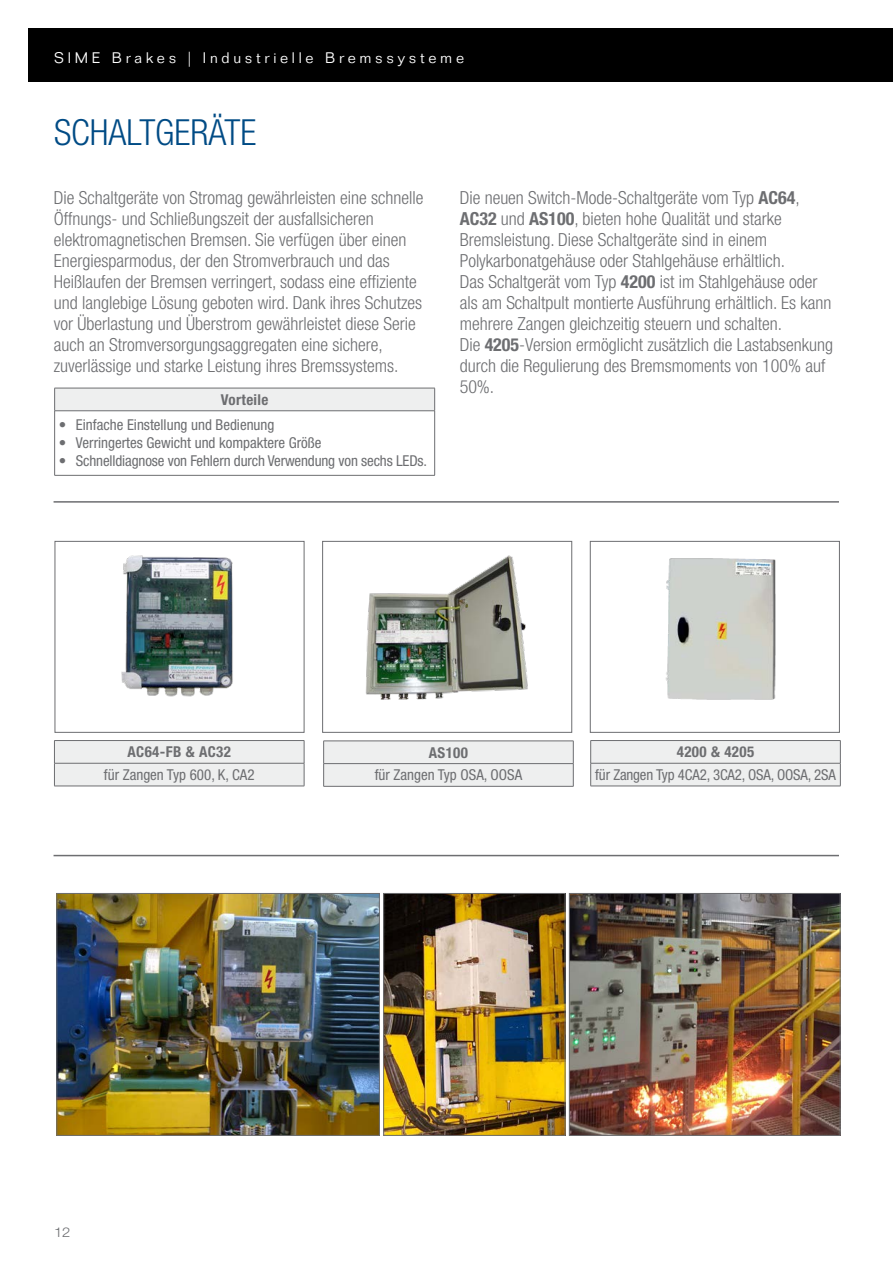
<style>
.page{position:relative;width:893px;height:1263px;background:#fff}
.page>*{position:absolute;margin:0;border:0;box-sizing:border-box;transform-origin:0 0}
.t1{font:300 condensed 36px "Helvetica Neue LT Std";color:#004b85}
.t2{font:300 condensed 18px/21px "Helvetica Neue LT Std";color:#6d6e71}
.t3{font:condensed 15px "Helvetica Neue LT Std";color:#6d6e71}
.t4{font:300 15px "Folio Std";letter-spacing:.25em;color:#fff}
.t5{font:700 condensed 15px "Helvetica Neue LT Std";letter-spacing:.025em;color:#6d6e71}
.t6{font:300 13.5px "Helvetica Neue LT Std";color:#6d6e71;scale:1.1 1}
.s1{font-weight:700}
</style>
<div class="page">
<div style="left:29px;top:28px;width:864px;height:54px;background:#000"></div>
<div style="left:55px;top:388px;width:380px;height:23px;background:#eeefef"></div>
<hr style="left:54px;top:388px;width:381px;height:1px;background:#6d6e71">
<svg style="left:54px;top:388px;width:1px;height:22px"></svg>
<svg style="left:434px;top:388px;width:1px;height:22px"></svg>
<hr style="left:54px;top:410px;width:381px;height:1px;background:#6d6e71">
<hr style="left:54px;top:411px;width:1px;height:64px;background:#6d6e71">
<hr style="left:434px;top:411px;width:1px;height:64px;background:#6d6e71">
<hr style="left:54px;top:475px;width:381px;height:1px;background:#6d6e71">
<svg style="left:54px;top:740px;width:251px;height:46px"></svg>
<hr style="left:54px;top:786px;width:250px;height:1px;background:#6d6e71">
<svg style="left:323px;top:741px;width:251px;height:45px"></svg>
<hr style="left:323px;top:786px;width:250px;height:1px;background:#6d6e71">
<svg style="left:590px;top:740px;width:251px;height:46px"></svg>
<hr style="left:590px;top:786px;width:250px;height:1px;background:#6d6e71">
<div style="left:322px;top:541px;width:250px;height:191px;border:1px solid #6d6e71"></div>
<div style="left:590px;top:541px;width:250px;height:191px;border:1px solid #6d6e71"></div>
<img style="left:121px;top:555px;width:112px;height:142px">
<img style="left:365px;top:555px;width:163px;height:145px">
<img style="left:665px;top:558px;width:111px;height:142px">
<hr style="left:54px;top:855px;width:785px;height:1px;background:#6d6e71">
<hr style="left:54px;top:501px;width:785px;height:2px;background:#6d6e71">
<img style="left:59px;top:895px;width:319px;height:238px">
<div style="left:57px;top:893px;width:323px;height:242px;border:1px solid #6d6e71"></div>
<img style="left:385px;top:895px;width:178px;height:238px">
<div style="left:383px;top:893px;width:182px;height:242px;border:1px solid #6d6e71"></div>
<img style="left:571px;top:895px;width:267px;height:238px">
<div style="left:569px;top:893px;width:271px;height:242px;border:1px solid #6d6e71"></div>
<p class="t4" style="left:54px;top:48px;width:412px">SIME Brakes | Industrielle Bremssysteme</p>
<p class="t1" style="left:54px;top:111px;width:204px">SCHALTGERÄTE</p>
<p class="t2" style="left:54px;top:187px;width:371px">Die Schaltgeräte von Stromag gewährleisten eine schnelle Öffnungs- und Schließungszeit der ausfallsicheren elektromagnetischen Bremsen. Sie verfügen über einen Energiesparmodus, der den Stromverbrauch und das Heißlaufen der Bremsen verringert, sodass eine effiziente und langlebige Lösung geboten wird. Dank ihres Schutzes vor Überlastung und Überstrom gewährleistet diese Serie auch an Stromversorgungsaggregaten eine sichere, zuverlässige und starke Leistung ihres Bremssystems.</p>
<p class="t2" style="left:460px;top:187px;width:342px">Die neuen Switch-Mode-Schaltgeräte vom Typ <span class="s1">AC64</span>, <span class="s1">AC32</span> und <span class="s1">AS100</span>, bieten hohe Qualität und starke Bremsleistung. Diese Schaltgeräte sind in einem Polykarbonatgehäuse oder Stahlgehäuse erhältlich.</p>
<p class="t2" style="left:460px;top:271px;width:373px">Das Schaltgerät vom Typ <span class="s1">4200</span> ist im Stahlgehäuse oder als am Schaltpult montierte Ausführung erhältlich. Es kann mehrere Zangen gleichzeitig steuern und schalten.</p>
<p class="t2" style="left:460px;top:334px;width:375px">Die <span class="s1">4205</span>-Version ermöglicht zusätzlich die Lastabsenkung durch die Regulierung des Bremsmoments von 100% auf<br>50%.</p>
<p class="t5" style="left:221px;top:390px;width:49px">Vorteile</p>
<p class="t3" style="left:59px;top:416px;width:217px">• Einfache Einstellung und Bedienung</p>
<p class="t3" style="left:59px;top:434px;width:264px">• Verringertes Gewicht und kompaktere Größe</p>
<p class="t3" style="left:59px;top:452px;width:370px">• Schnelldiagnose von Fehlern durch Verwendung von sechs LEDs.</p>
<p class="t5" style="left:128px;top:743px;width:105px">AC64-FB &amp; AC32</p>
<p class="t3" style="left:104px;top:766px;width:152px">für Zangen Typ 600, K, CA2</p>
<p class="t5" style="left:429px;top:743px;width:41px">AS100</p>
<p class="t3" style="left:375px;top:766px;width:149px">für Zangen Typ OSA, OOSA</p>
<p class="t5" style="left:677px;top:743px;width:79px">4200 &amp; 4205</p>
<p class="t3" style="left:595px;top:766px;width:242px">für Zangen Typ 4CA2, 3CA2, OSA, OOSA, 2SA</p>
<p class="t6" style="left:54px;top:1224px;width:17px">12</p>
</div>
